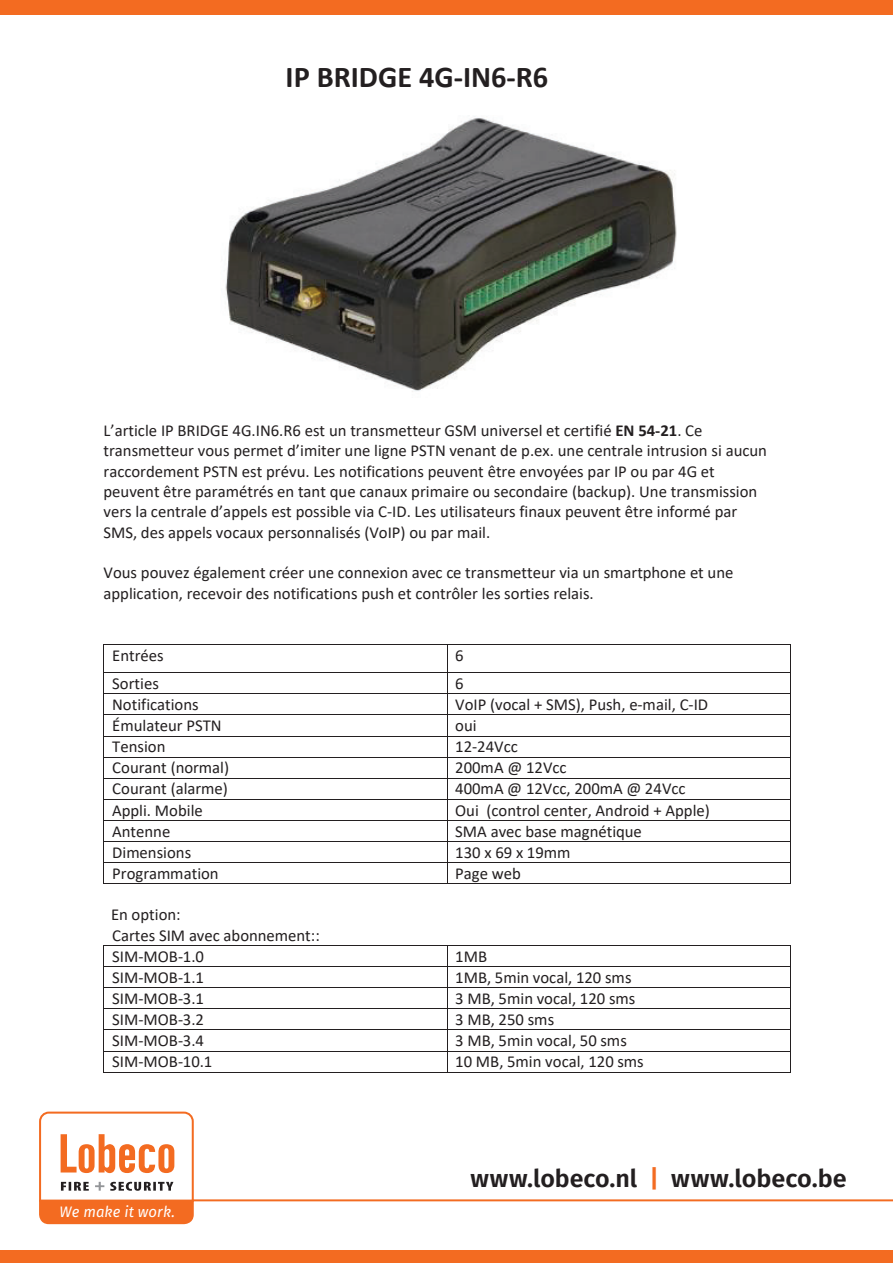
<style>
.page{position:relative;width:893px;height:1263px;background:#fff}
.page>*{position:absolute;margin:0;border:0;box-sizing:border-box;transform-origin:0 0}
.t1{font:700 30.3px "Calibri";color:#231f20}
.t2{font:600 24.6px "Fira Sans";color:#231f20}
.t3{font:16.65px/20.2px "Calibri";color:#231f20}
.t4{font:italic 15.15px "Fira Sans";letter-spacing:.005em;color:#fff}
.s1{font-weight:700}
.s2{color:#f36b21}
</style>
<div class="page">
<div style="left:0;top:1250px;width:893px;height:13px;background:#f36b21"></div>
<div style="left:0;top:0;width:893px;height:14px;background:#f36b21"></div>
<hr style="left:41px;top:1199px;width:852px;height:2px;background:#f36b21">
<svg style="left:39px;top:1111px;width:156px;height:114px"></svg>
<hr style="left:104px;top:644px;width:343px;height:1px;background:#231f20">
<hr style="left:447px;top:644px;width:343px;height:1px;background:#231f20">
<hr style="left:104px;top:672px;width:343px;height:1px;background:#231f20">
<hr style="left:447px;top:672px;width:343px;height:1px;background:#231f20">
<hr style="left:104px;top:693px;width:343px;height:1px;background:#231f20">
<hr style="left:447px;top:693px;width:343px;height:1px;background:#231f20">
<hr style="left:104px;top:715px;width:343px;height:1px;background:#231f20">
<hr style="left:447px;top:715px;width:343px;height:1px;background:#231f20">
<hr style="left:104px;top:736px;width:343px;height:1px;background:#231f20">
<hr style="left:447px;top:736px;width:343px;height:1px;background:#231f20">
<hr style="left:104px;top:757px;width:343px;height:1px;background:#231f20">
<hr style="left:447px;top:757px;width:343px;height:1px;background:#231f20">
<hr style="left:104px;top:778px;width:343px;height:1px;background:#231f20">
<hr style="left:447px;top:778px;width:343px;height:1px;background:#231f20">
<hr style="left:104px;top:799px;width:343px;height:1px;background:#231f20">
<hr style="left:447px;top:799px;width:343px;height:1px;background:#231f20">
<hr style="left:104px;top:820px;width:343px;height:1px;background:#231f20">
<hr style="left:447px;top:820px;width:343px;height:1px;background:#231f20">
<hr style="left:104px;top:841px;width:343px;height:1px;background:#231f20">
<hr style="left:447px;top:841px;width:343px;height:1px;background:#231f20">
<hr style="left:104px;top:862px;width:343px;height:1px;background:#231f20">
<hr style="left:447px;top:862px;width:343px;height:1px;background:#231f20">
<svg style="left:103px;top:644px;width:1px;height:240px"></svg>
<hr style="left:104px;top:883px;width:343px;height:1px;background:#231f20">
<svg style="left:447px;top:645px;width:1px;height:238px"></svg>
<hr style="left:447px;top:883px;width:343px;height:1px;background:#231f20">
<svg style="left:790px;top:644px;width:1px;height:240px"></svg>
<hr style="left:105px;top:945px;width:342px;height:1px;background:#231f20">
<hr style="left:447px;top:945px;width:343px;height:1px;background:#231f20">
<hr style="left:104px;top:966px;width:343px;height:1px;background:#231f20">
<hr style="left:447px;top:966px;width:343px;height:1px;background:#231f20">
<hr style="left:104px;top:987px;width:343px;height:1px;background:#231f20">
<hr style="left:447px;top:987px;width:343px;height:1px;background:#231f20">
<hr style="left:104px;top:1008px;width:343px;height:1px;background:#231f20">
<hr style="left:447px;top:1008px;width:343px;height:1px;background:#231f20">
<hr style="left:104px;top:1029px;width:343px;height:1px;background:#231f20">
<hr style="left:447px;top:1029px;width:343px;height:1px;background:#231f20">
<hr style="left:104px;top:1051px;width:343px;height:1px;background:#231f20">
<hr style="left:447px;top:1051px;width:343px;height:1px;background:#231f20">
<svg style="left:103px;top:945px;width:2px;height:128px"></svg>
<hr style="left:104px;top:1072px;width:343px;height:1px;background:#231f20">
<svg style="left:447px;top:946px;width:1px;height:126px"></svg>
<hr style="left:447px;top:1072px;width:343px;height:1px;background:#231f20">
<svg style="left:790px;top:945px;width:1px;height:128px"></svg>
<img style="left:225px;top:116px;width:452px;height:276px">
<h1 class="t1" style="left:286px;top:56px;width:264px">IP BRIDGE 4G-IN6-R6</h1>
<p class="t3" style="left:104px;top:420px;width:665px">L’article IP BRIDGE 4G.IN6.R6 est un transmetteur GSM universel et certifié <span class="s1">EN 54-21</span>. Ce transmetteur vous permet d’imiter une ligne PSTN venant de p.ex. une centrale intrusion si aucun raccordement PSTN est prévu. Les notifications peuvent être envoyées par IP ou par 4G et peuvent être paramétrés en tant que canaux primaire ou secondaire (backup). Une transmission vers la centrale d’appels est possible via C-ID. Les utilisateurs finaux peuvent être informé par SMS, des appels vocaux personnalisés (VoIP) ou par mail.</p>
<p class="t3" style="left:104px;top:562px;width:631px">Vous pouvez également créer une connexion avec ce transmetteur via un smartphone et une application, recevoir des notifications push et contrôler les sorties relais.</p>
<p class="t3" style="left:112px;top:644px;width:53px">Entrées</p>
<p class="t3" style="left:455px;top:644px;width:10px">6</p>
<p class="t3" style="left:112px;top:673px;width:48px">Sorties</p>
<p class="t3" style="left:455px;top:673px;width:10px">6</p>
<p class="t3" style="left:112px;top:694px;width:88px">Notifications</p>
<p class="t3" style="left:455px;top:694px;width:254px">VoIP (vocal + SMS), Push, e-mail, C-ID</p>
<p class="t3" style="left:112px;top:715px;width:111px">Émulateur PSTN</p>
<p class="t3" style="left:455px;top:715px;width:23px">oui</p>
<p class="t3" style="left:112px;top:736px;width:55px">Tension</p>
<p class="t3" style="left:455px;top:736px;width:64px">12-24Vcc</p>
<p class="t3" style="left:112px;top:757px;width:118px">Courant (normal)</p>
<p class="t3" style="left:455px;top:757px;width:113px">200mA @ 12Vcc</p>
<p class="t3" style="left:112px;top:778px;width:117px">Courant (alarme)</p>
<p class="t3" style="left:455px;top:778px;width:232px">400mA @ 12Vcc, 200mA @ 24Vcc</p>
<p class="t3" style="left:112px;top:799px;width:92px">Appli. Mobile</p>
<p class="t3" style="left:455px;top:799px;width:256px">Oui (control center, Android + Apple)</p>
<p class="t3" style="left:112px;top:820px;width:60px">Antenne</p>
<p class="t3" style="left:455px;top:820px;width:188px">SMA avec base magnétique</p>
<p class="t3" style="left:112px;top:841px;width:81px">Dimensions</p>
<p class="t3" style="left:455px;top:841px;width:117px">130 x 69 x 19mm</p>
<p class="t3" style="left:112px;top:863px;width:108px">Programmation</p>
<p class="t3" style="left:455px;top:863px;width:67px">Page web</p>
<p class="t3" style="left:111px;top:904px;width:210px;line-height:20.7px">En option:<br>Cartes SIM avec abonnement::<br>SIM-MOB-1.0</p>
<p class="t3" style="left:455px;top:945px;width:33px">1MB</p>
<p class="t3" style="left:112px;top:967px;width:93px">SIM-MOB-1.1</p>
<p class="t3" style="left:455px;top:967px;width:178px">1MB, 5min vocal, 120 sms</p>
<p class="t3" style="left:112px;top:988px;width:93px">SIM-MOB-3.1</p>
<p class="t3" style="left:455px;top:988px;width:182px">3 MB, 5min vocal, 120 sms</p>
<p class="t3" style="left:112px;top:1009px;width:93px">SIM-MOB-3.2</p>
<p class="t3" style="left:455px;top:1009px;width:100px">3 MB, 250 sms</p>
<p class="t3" style="left:112px;top:1030px;width:93px">SIM-MOB-3.4</p>
<p class="t3" style="left:455px;top:1030px;width:173px">3 MB, 5min vocal, 50 sms</p>
<p class="t3" style="left:112px;top:1051px;width:102px">SIM-MOB-10.1</p>
<p class="t3" style="left:455px;top:1051px;width:190px">10 MB, 5min vocal, 120 sms</p>
<p class="t4" style="left:60px;top:1201px;width:117px">We make it work.</p>
<h2 class="t2" style="left:471px;top:1161px;width:378px">www.lobeco.nl <span class="s2">|</span> www.lobeco.be</h2>
</div>
